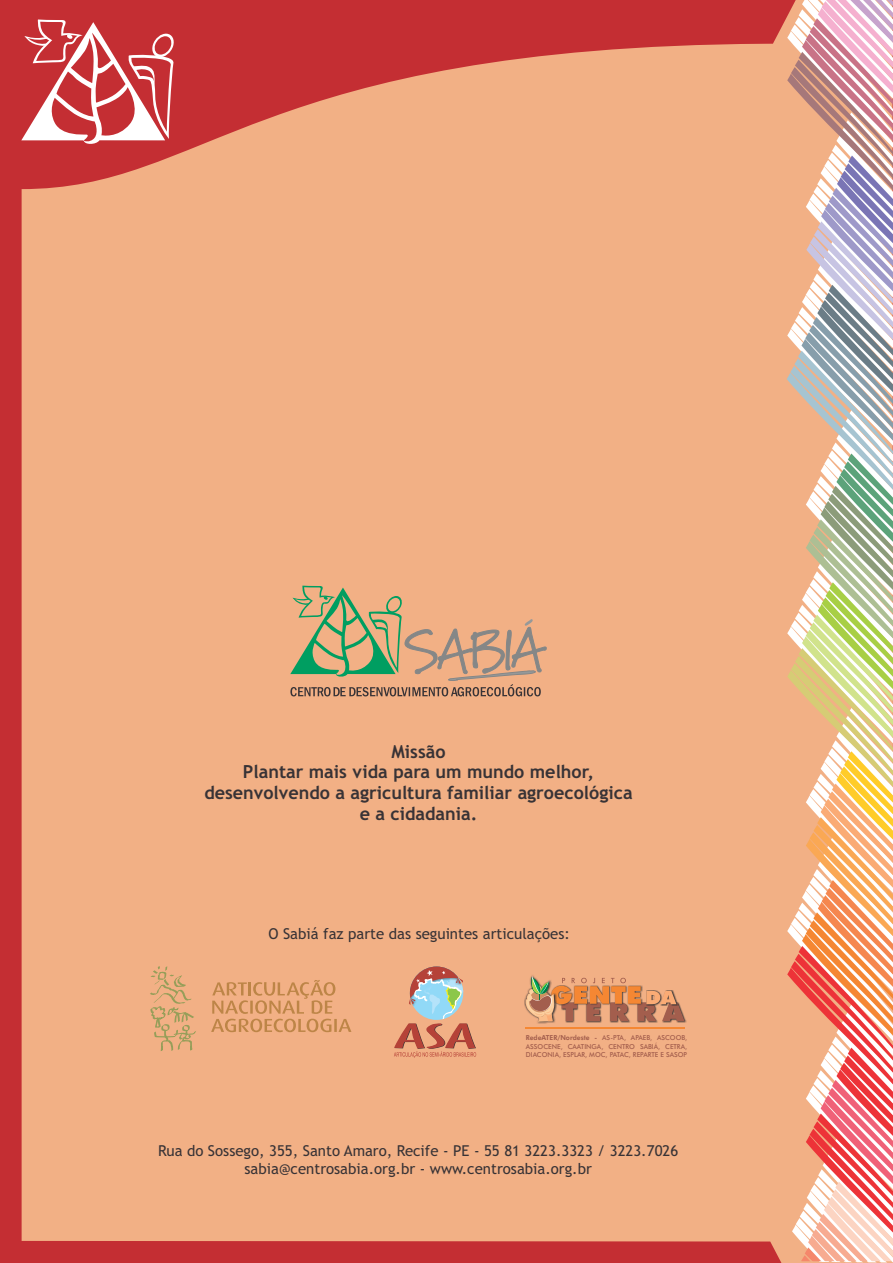
<style>
.page{position:relative;width:893px;height:1263px;background:#c42e33}
.page>*{position:absolute;margin:0;border:0;box-sizing:border-box;transform-origin:0 0}
.t1{font:700 18px/20.9px "Trebuchet MS";color:#383336;text-align:center}
.t2{font:15px/17.4px "Trebuchet MS";color:#383336;text-align:center}
.t3{font:500 6.9px/8.2px "Futura BT";color:#a35e4d;text-align:justify}
.s1{font-weight:800}
</style>
<div class="page">
<div style="left:22px;top:17px;width:871px;height:1246px;background:#f2b085"></div>
<svg style="left:21px;top:19px;width:154px;height:126px"></svg>
<svg style="left:787px;top:0;width:106px;height:1262px;background:#e1b9a2"></svg>
<svg style="left:290px;top:586px;width:257px;height:110px;background:#caa77f"></svg>
<svg style="left:394px;top:966px;width:82px;height:92px;background:#d0a189"></svg>
<svg style="left:145px;top:965px;width:206px;height:87px;background:#e8aa7c"></svg>
<img style="left:561px;top:1002px;width:125px;height:21px">
<img style="left:525px;top:975px;width:31px;height:49px">
<svg style="left:525px;top:976px;width:160px;height:46px;background:#d19166"></svg>
<hr style="left:526px;top:1027px;width:159px;height:2px;background:#f58733">
<p class="t1" style="left:204px;top:742px;width:430px">Missão<br>Plantar mais vida para um mundo melhor, desenvolvendo a agricultura familiar agroecológica e a cidadania.</p>
<p class="t2" style="left:268px;top:926px;width:303px">O Sabiá faz parte das seguintes articulações:</p>
<p class="t3" style="left:526px;top:1034px;width:163px"><span class="s1">RedeATER/Nordeste -</span> AS-PTA, APAEB, ASCOOB, ASSOCENE, CAATINGA, CENTRO SABIÁ, CETRA, DIACONIA, ESPLAR, MOC, PATAC, REPARTE E SASOP</p>
<p class="t2" style="left:158px;top:1143px;width:522px">Rua do Sossego, 355, Santo Amaro, Recife - PE - 55 81 3223.3323 / 3223.7026 sabia@centrosabia.org.br - www.centrosabia.org.br</p>
</div>
